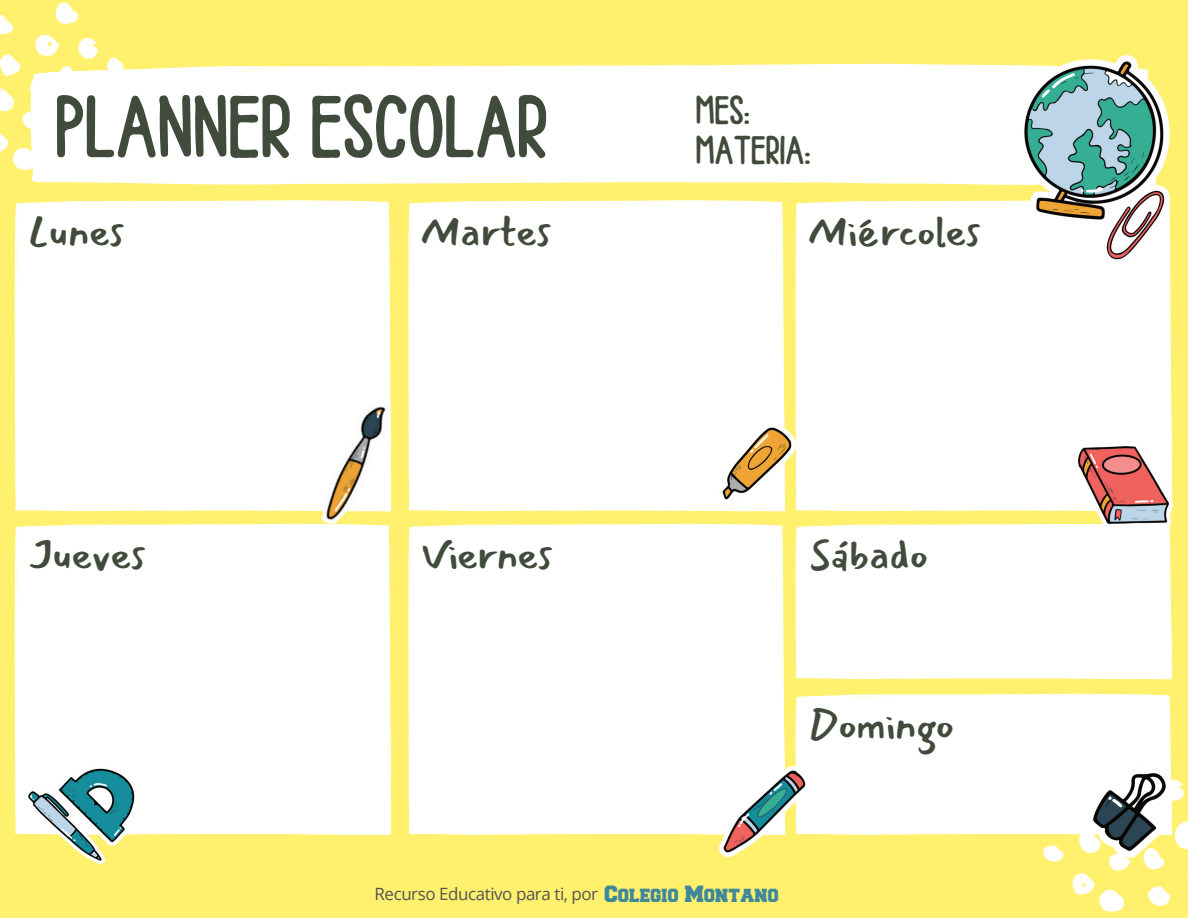
<style>
.page{position:relative;width:1188px;height:918px;background:#fff06d}
.page>*{position:absolute;margin:0;border:0;box-sizing:border-box;transform-origin:0 0}
.t1{font:93.82px "Ballpoint";color:#414b3b}
.t2{font:42.6px "Ballpoint";color:#414b3b}
.t3{font:41.4px "Mansalva";color:#414b3b}
.t4{font:16.95px "Open Sans";letter-spacing:-.025em;color:#545454}
.s1{font-family:"Freshman";font-size:19.73px;color:#0066a8}
</style>
<div class="page">
<div style="left:15px;top:200px;width:376px;height:312px;background:#fff"></div>
<div style="left:31px;top:64px;width:987px;height:121px;background:#fff"></div>
<div style="left:796px;top:694px;width:375px;height:141px;background:#fff"></div>
<svg style="left:1043px;top:744px;width:145px;height:168px"></svg>
<div style="left:15px;top:524px;width:376px;height:311px;background:#fff"></div>
<div style="left:408px;top:524px;width:377px;height:311px;background:#fff"></div>
<div style="left:796px;top:524px;width:376px;height:155px;background:#fff"></div>
<img style="left:719px;top:767px;width:90px;height:89px">
<img style="left:55px;top:766px;width:82px;height:79px">
<img style="left:26px;top:789px;width:78px;height:74px">
<img style="left:1087px;top:767px;width:85px;height:90px">
<svg style="left:132px;top:79px;width:22px;height:20px"></svg>
<svg style="left:0;top:2px;width:124px;height:168px"></svg>
<div style="left:408px;top:200px;width:377px;height:312px;background:#fff"></div>
<div style="left:796px;top:200px;width:376px;height:312px;background:#fff"></div>
<img style="left:1101px;top:226px;width:68px;height:39px">
<img style="left:288px;top:400px;width:134px;height:128px">
<img style="left:1018px;top:56px;width:151px;height:170px">
<img style="left:719px;top:424px;width:77px;height:80px">
<img style="left:1074px;top:443px;width:98px;height:84px">
<h3 class="t1" style="left:55px;top:82px;width:494px">PLANNER ESCOLAR</h3>
<p class="t2" style="left:696px;top:90px;width:55px">MES:</p>
<p class="t2" style="left:696px;top:130px;width:116px">MATERIA:</p>
<p class="t3" style="left:28px;top:209px;width:96px">Lunes</p>
<h3 class="t3" style="left:422px;top:209px;width:130px">Martes</h3>
<h3 class="t3" style="left:809px;top:209px;width:172px">Miércoles</h3>
<p class="t3" style="left:28px;top:532px;width:118px">Jueves</p>
<h1 class="t3" style="left:422px;top:532px;width:131px">Viernes</h1>
<h2 class="t3" style="left:809px;top:532px;width:120px">Sábado</h2>
<p class="t3" style="left:809px;top:702px;width:146px">Domingo</p>
<p class="t4" style="left:375px;top:882px;width:406px">Recurso Educativo para ti, por <span class="s1">Colegio Montano</span></p>
</div>
